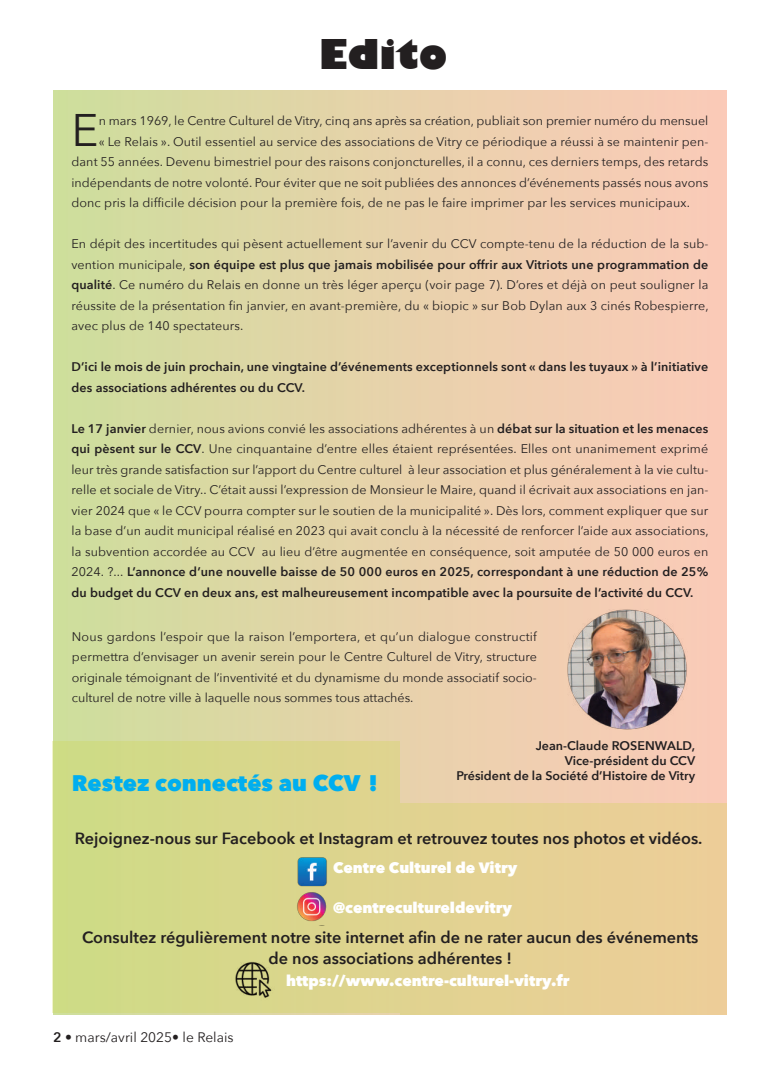
<style>
.page{position:relative;width:780px;height:1088px;background:#fff}
.page>*{position:absolute;margin:0;border:0;box-sizing:border-box;transform-origin:0 0}
.t1{font:45.5px "Avenir Next";color:#231f20}
.t2{font:800 40px "Gill Sans";color:#231f20}
.t3{font:800 22.5px "Avenir Next";color:#00aeef}
.t4{font:600 16.25px/21px "Avenir Next";color:#231f20;text-align:center}
.t5{font:800 15px "Avenir Next";color:#fff}
.t6{font:13.75px "Avenir Next";color:#231f20}
.t7{font:12.5px/20.5px "Avenir Next";letter-spacing:.01em;color:#231f20;text-align:justify}
.t8{font:600 12.5px/15px "Avenir Next";letter-spacing:.01em;color:#231f20;text-align:right}
.s1{font-weight:600}
</style>
<div class="page">
<div style="left:53px;top:90px;width:673px;height:924px;background:linear-gradient(to right,#cfdd9c,#fcc9b9)"></div>
<div style="left:53px;top:742px;width:347px;height:271px;background:#d6d789"></div>
<div style="left:400px;top:803px;width:326px;height:211px;background:#e7d095"></div>
<img style="left:297px;top:857px;width:30px;height:30px">
<img style="left:297px;top:893px;width:30px;height:29px">
<img style="left:235px;top:962px;width:37px;height:36px">
<img style="left:558px;top:600px;width:135px;height:137px">
<h2 class="t2" style="left:318px;top:29px;width:130px">Edito</h2>
<h1 class="t1" style="left:71px;top:100px;width:28px">E</h1>
<p class="t7" style="left:99px;top:111px;width:611px">n mars 1969, le Centre Culturel de Vitry, cinq ans après sa création, publiait son premier numéro du mensuel</p>
<p class="t7" style="left:99px;top:131px;width:611px">« Le Relais ». Outil essentiel au service des associations de Vitry ce périodique a réussi à se maintenir pen-</p>
<p class="t7" style="left:71px;top:152px;width:638px">dant 55 années. Devenu bimestriel pour des raisons conjoncturelles, il a connu, ces derniers temps, des retards</p>
<p class="t7" style="left:71px;top:172px;width:638px">indépendants de notre volonté. Pour éviter que ne soit publiées des annonces d’événements passés nous avons</p>
<p class="t7" style="left:71px;top:193px;width:620px">donc pris la difficile décision pour la première fois, de ne pas le faire imprimer par les services municipaux.</p>
<p class="t7" style="left:71px;top:234px;width:638px">En dépit des incertitudes qui pèsent actuellement sur l’avenir du CCV compte-tenu de la réduction de la sub&shy;vention municipale, <span class="s1">son équipe est plus que jamais mobilisée pour offrir aux Vitriots une programmation de qualité</span>. Ce numéro du Relais en donne un très léger aperçu (voir page 7). D’ores et déjà on peut souligner la réussite de la présentation fin janvier, en avant-première, du « biopic » sur Bob Dylan aux 3 cinés Robespierre, avec plus de 140 spectateurs.</p>
<p class="t8" style="left:71px;top:357px;width:638px;line-height:20.5px;text-align:left">D’ici le mois de juin prochain, une vingtaine d’événements exceptionnels sont « dans les tuyaux » à l’initiative des associations adhérentes ou du CCV.</p>
<p class="t7" style="left:71px;top:418px;width:638px"><span class="s1">Le 17 janvier</span> dernier, nous avions convié les associations adhérentes à un <span class="s1">débat sur la situation et les menaces qui pèsent sur le CCV</span>. Une cinquantaine d’entre elles étaient représentées. Elles ont unanimement exprimé leur très grande satisfaction sur l’apport du Centre culturel à leur association et plus généralement à la vie cultu&shy;relle et sociale de Vitry.. C’était aussi l’expression de Monsieur le Maire, quand il écrivait aux associations en jan&shy;vier 2024 que « le CCV pourra compter sur le soutien de la municipalité ». Dès lors, comment expliquer que sur la base d’un audit municipal réalisé en 2023 qui avait conclu à la nécessité de renforcer l’aide aux associations, la subvention accordée au CCV au lieu d’être augmentée en conséquence, soit amputée de 50 000 euros en 2024. ?... <span class="s1">L’annonce d’une nouvelle baisse de 50 000 euros en 2025, correspondant à une réduction de 25% du budget du CCV en deux ans, est malheureusement incompatible avec la poursuite de l’activité du CCV.</span></p>
<p class="t7" style="left:72px;top:626px;width:466px">Nous gardons l’espoir que la raison l’emportera, et qu’un dialogue constructif permettra d’envisager un avenir serein pour le Centre Culturel de Vitry, structure originale témoignant de l’inventivité et du dynamisme du monde associatif socio&shy;culturel de notre ville à laquelle nous sommes tous attachés.</p>
<h3 class="t3" style="left:72px;top:768px;width:308px">Restez connectés au CCV !</h3>
<p class="t8" style="left:456px;top:738px;width:240px">Jean-Claude ROSENWALD,<br>Vice-président du CCV<br>Président de la Société d’Histoire de Vitry</p>
<h3 class="t4" style="left:75px;top:828px;width:629px">Rejoignez-nous sur Facebook et Instagram et retrouvez toutes nos photos et vidéos.</h3>
<p class="t5" style="left:333px;top:858px;width:185px">Centre Culturel de Vitry</p>
<p class="t5" style="left:333px;top:898px;width:180px">@centrecultureldevitry</p>
<h3 class="t4" style="left:82px;top:927px;width:618px">Consultez régulièrement notre site internet afin de ne rater aucun des événements de nos associations adhérentes !</h3>
<p class="t5" style="left:286px;top:971px;width:285px">https://www.centre-culturel-vitry.fr</p>
<p class="t6" style="left:53px;top:1028px;width:182px"><span class="s1">2</span> • mars/avril 2025• le Relais</p>
</div>
